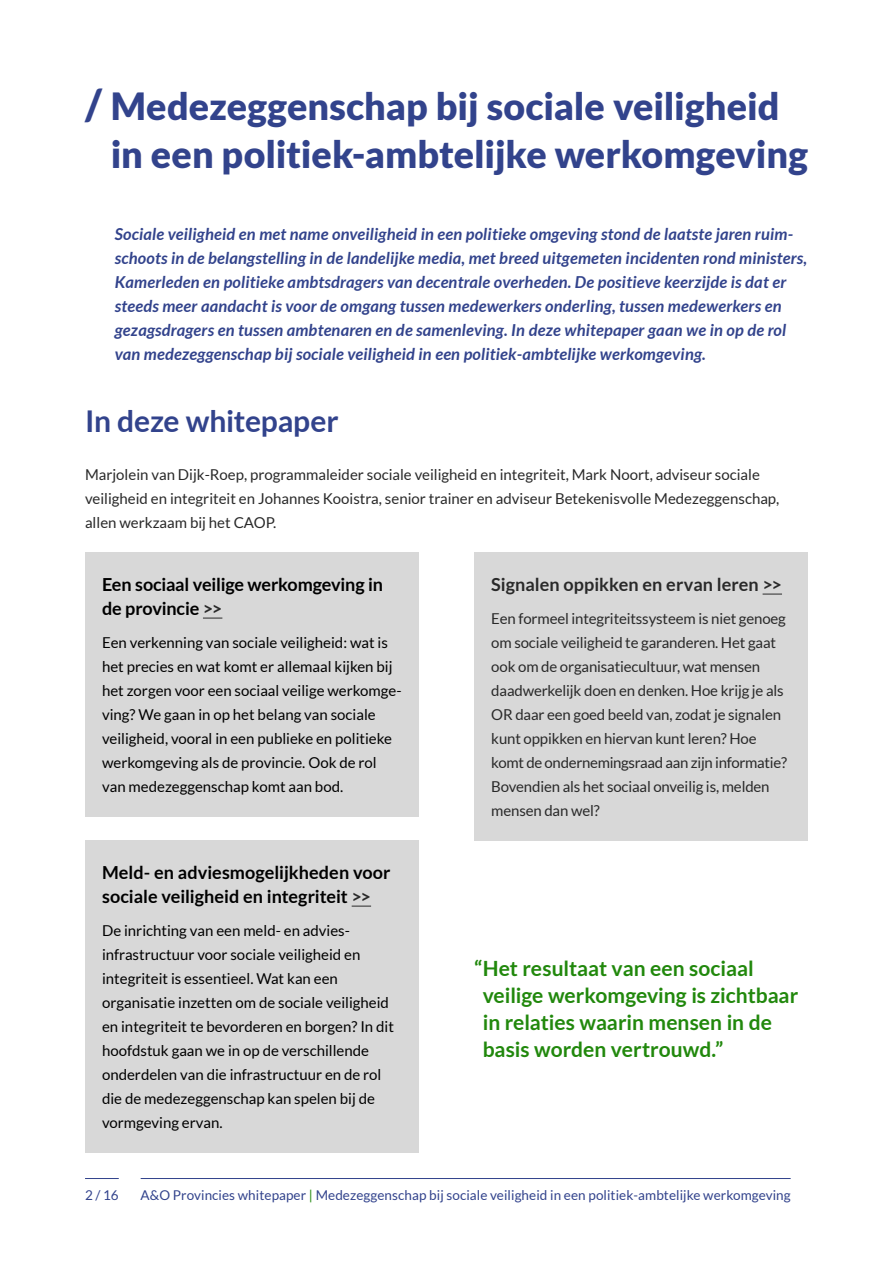
<style>
.page{position:relative;width:893px;height:1263px;background:#fff}
.page>*{position:absolute;margin:0;border:0;box-sizing:border-box;transform-origin:0 0}
.t1{font:900 37.5px/48px "Lato";color:#32438c}
.t2{font:700 30px "Lato";letter-spacing:-.005em;color:#32438c}
.t3{font:700 21px/27px "Lato";color:#21880c}
.t4{font:700 18px/24px "Lato";letter-spacing:-.005em;color:#000}
.t5{font:700 18px "Lato";color:#292929}
.t6{font:italic 700 16.5px/24px "Lato";letter-spacing:.01em;color:#32438c}
.t7{font:15px/24px "Lato";color:#000}
.t8{font:15px/24px "Lato";letter-spacing:-.01em;color:#292929}
.t9{font:13.5px "Lato";letter-spacing:.005em;color:#32438c}
.s1{font-size:42px}
.s2{color:#292929}
.s3{color:#21880c}
</style>
<div class="page">
<hr style="left:85px;top:1178px;width:34px;height:1px;background:#32438c">
<hr style="left:141px;top:1178px;width:650px;height:1px;background:#32438c">
<div style="left:85px;top:552px;width:334px;height:264px;background:#d8d8d8"></div>
<svg style="left:203px;top:618px;width:19px;height:1px"></svg>
<div style="left:85px;top:840px;width:334px;height:312px;background:#d8d8d8"></div>
<svg style="left:352px;top:906px;width:19px;height:1px"></svg>
<div style="left:474px;top:552px;width:334px;height:288px;background:#d8d8d8"></div>
<svg style="left:763px;top:594px;width:19px;height:1px"></svg>
<h1 class="t1" style="left:111px;top:81px;width:699px;text-indent:-26px"><span class="s1">/</span> Medezeggenschap bij sociale veiligheid in een politiek-ambtelijke werkomgeving</h1>
<p class="t6" style="left:115px;top:222px;width:694px">Sociale veiligheid en met name onveiligheid in een politieke omgeving stond de laatste jaren ruim&shy;schoots in de belangstelling in de landelijke media, met breed uitgemeten incidenten rond ministers, Kamerleden en politieke ambtsdragers van decentrale overheden. De positieve keerzijde is dat er steeds meer aandacht is voor de omgang tussen medewerkers onderling, tussen medewerkers en gezagsdragers en tussen ambtenaren en de samenleving. In deze whitepaper gaan we in op de rol van medezeggenschap bij sociale veiligheid in een politiek-ambtelijke werkomgeving.</p>
<h2 class="t2" style="left:85px;top:404px;width:255px">In deze whitepaper</h2>
<p class="t8" style="left:85px;top:462px;width:696px">Marjolein van Dijk-Roep, programmaleider sociale veiligheid en integriteit, Mark Noort, adviseur sociale veiligheid en integriteit en Johannes Kooistra, senior trainer en adviseur Betekenisvolle Medezeggenschap, allen werkzaam bij het CAOP.</p>
<p class="t4" style="left:102px;top:572px;width:282px">Een sociaal veilige werkomgeving in de provincie <span class="s2">&gt;&gt;</span></p>
<p class="t7" style="left:102px;top:630px;width:301px">Een verkenning van sociale veiligheid: wat is het precies en wat komt er allemaal kijken bij het zorgen voor een sociaal veilige werkomge&shy;ving? We gaan in op het belang van sociale veiligheid, vooral in een publieke en politieke werkomgeving als de provincie. Ook de rol van medezeggenschap komt aan bod.</p>
<p class="t4" style="left:102px;top:860px;width:290px">Meld- en adviesmogelijkheden voor sociale veiligheid en integriteit <span class="s2">&gt;&gt;</span></p>
<p class="t7" style="left:102px;top:918px;width:293px">De inrichting van een meld- en advies&shy;infrastructuur voor sociale veiligheid en integriteit is essentieel. Wat kan een organisatie inzetten om de sociale veiligheid en integriteit te bevorderen en borgen? In dit hoofdstuk gaan we in op de verschillende onderdelen van die infrastructuur en de rol die de medezeggenschap kan spelen bij de vormgeving ervan.</p>
<p class="t5" style="left:491px;top:574px;width:292px">Signalen oppikken en ervan leren &gt;&gt;</p>
<p class="t8" style="left:491px;top:606px;width:297px">Een formeel integriteitssysteem is niet genoeg om sociale veiligheid te garanderen. Het gaat ook om de organisatiecultuur, wat mensen daadwerkelijk doen en denken. Hoe krijg je als OR daar een goed beeld van, zodat je signalen kunt oppikken en hiervan kunt leren? Hoe komt de ondernemingsraad aan zijn informatie?<br>Bovendien als het sociaal onveilig is, melden mensen dan wel?</p>
<h3 class="t3" style="left:483px;top:955px;width:317px;text-indent:-8px">“Het resultaat van een sociaal veilige werkomgeving is zichtbaar in relaties waarin mensen in de basis worden vertrouwd.”</h3>
<p class="t9" style="left:85px;top:1188px;width:35px">2 / 16</p>
<p class="t9" style="left:141px;top:1188px;width:652px">A&amp;O Provincies whitepaper <span class="s3">|</span> Medezeggenschap bij sociale veiligheid in een politiek-ambtelijke werkomgeving</p>
</div>
